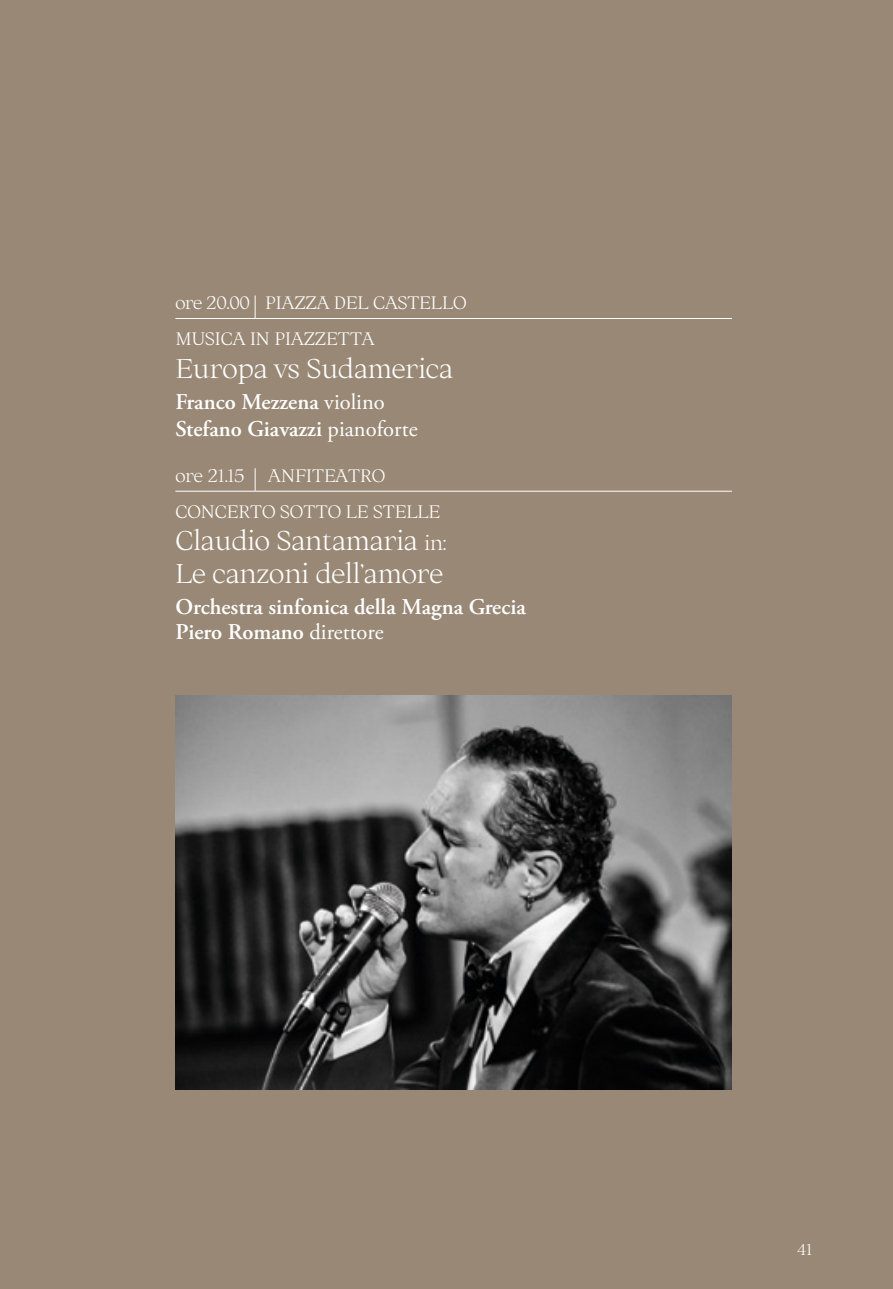
<style>
.page{position:relative;width:893px;height:1289px;background:#fff}
.page>*{position:absolute;margin:0;border:0;box-sizing:border-box;transform-origin:0 0}
.t1{font:300 27px "Ortica";color:#fff}
.t2{font:600 22.5px "Adobe Garamond Pro";color:#fff}
.t3{font:300 18px "Ortica";color:#fff}
.t4{font:300 15.75px "Ortica";color:#fff}
.s1{font-weight:400}
.s2{font-size:20.25px}
</style>
<div class="page">
<div style="left:0;top:0;width:893px;height:1288px;background:#988875"></div>
<svg style="left:255px;top:295px;width:1px;height:23px"></svg>
<hr style="left:175px;top:318px;width:80px;height:1px;background:#fff">
<hr style="left:255px;top:318px;width:477px;height:1px;background:#fff">
<svg style="left:255px;top:468px;width:1px;height:23px"></svg>
<hr style="left:175px;top:491px;width:80px;height:1px;background:#fff">
<hr style="left:255px;top:491px;width:477px;height:1px;background:#fff">
<img style="left:176px;top:695px;width:556px;height:394px">
<p class="t3" style="left:175px;top:292px;width:76px">ore 20.00</p>
<p class="t3" style="left:265px;top:292px;width:203px">PIAZZA DEL CASTELLO</p>
<p class="t3" style="left:175px;top:328px;width:201px">MUSICA IN PIAZZETTA</p>
<p class="t1" style="left:175px;top:352px;width:279px">Europa vs Sudamerica</p>
<p class="t2" style="left:175px;top:389px;width:211px">Franco Mezzena <span class="s1">violino</span></p>
<p class="t2" style="left:175px;top:416px;width:244px">Stefano Giavazzi <span class="s1">pianoforte</span></p>
<p class="t3" style="left:175px;top:465px;width:71px">ore 21.15</p>
<p class="t3" style="left:268px;top:465px;width:119px">ANFITEATRO</p>
<p class="t3" style="left:175px;top:501px;width:266px">CONCERTO SOTTO LE STELLE</p>
<p class="t1" style="left:175px;top:525px;width:273px">Claudio Santamaria <span class="s2">in:</span></p>
<p class="t1" style="left:175px;top:557px;width:269px">Le canzoni dell’amore</p>
<p class="t2" style="left:175px;top:594px;width:352px">Orchestra sinfonica della Magna Grecia</p>
<p class="t2" style="left:175px;top:618px;width:210px">Piero Romano <span class="s1">direttore</span></p>
<p class="t4" style="left:797px;top:1239px;width:16px">41</p>
</div>
